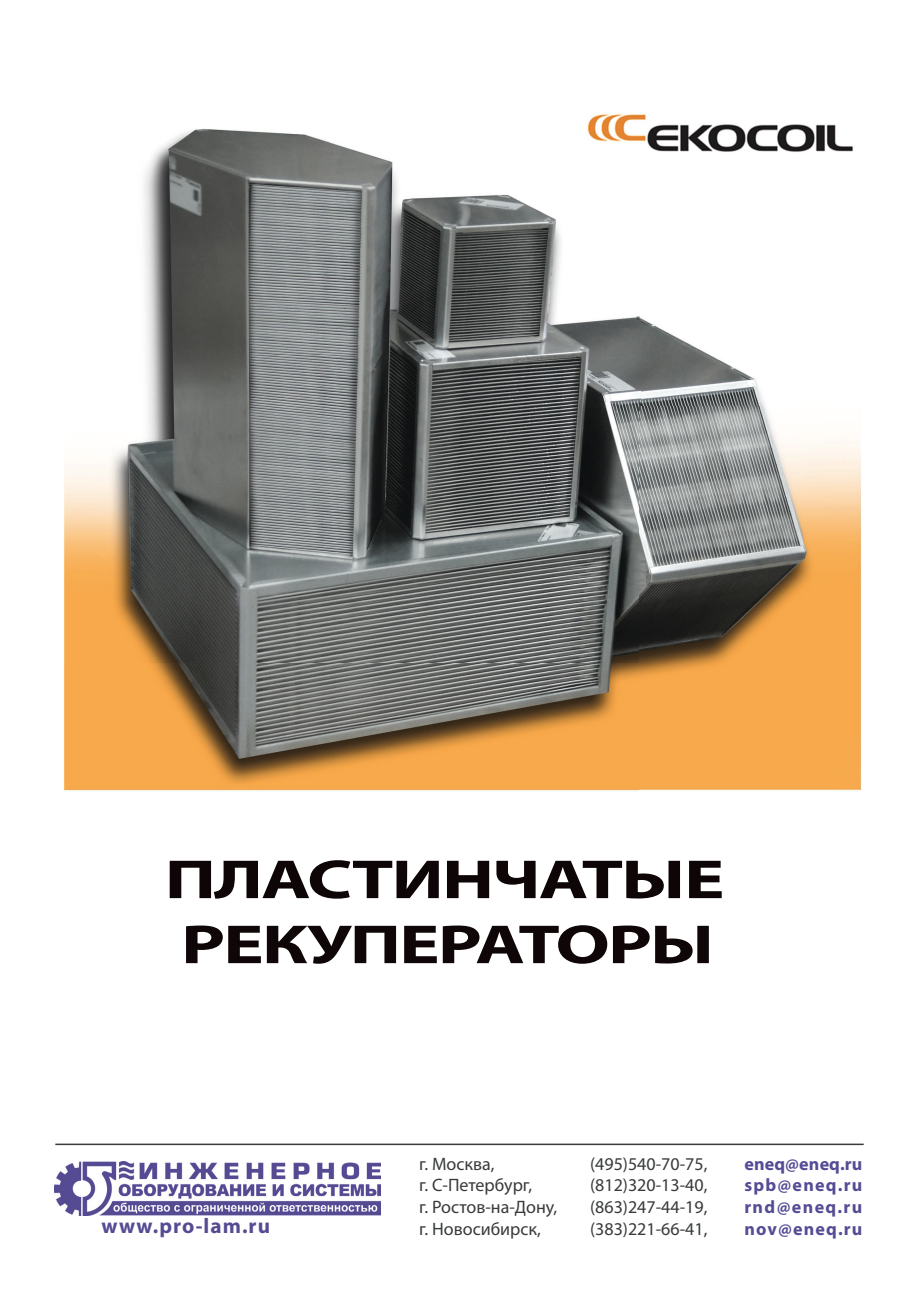
<style>
.page{position:relative;width:919px;height:1289px;background:#fff}
.page>*{position:absolute;margin:0;border:0;box-sizing:border-box;transform-origin:0 0}
.t1{font:700 55.35px "Myriad Pro";letter-spacing:-.025em;color:#0e0507;scale:1.37 1}
.t2{font:700 55.35px "Myriad Pro";letter-spacing:-.025em;color:#0f0608;scale:1.37 1}
.t3{font:700 21.15px "Myriad Pro";letter-spacing:.05em;color:#554b93}
.t4{font:18px/21.6px "Myriad Pro";color:#383a3b}
.t5{font:700 18px/21.6px "Myriad Pro";letter-spacing:.065em;color:#544c94;text-align:justify}
</style>
<div class="page">
<img style="left:64px;top:128px;width:798px;height:663px">
<img style="left:54px;top:1161px;width:326px;height:54px">
<hr style="left:55px;top:1143px;width:808px;height:2px;background:#383a3b">
<img style="left:587px;top:114px;width:268px;height:40px">
<h1 class="t1" style="left:165px;top:843px;width:410px">ПЛАСТИНЧАТЫЕ</h1>
<h1 class="t2" style="left:181px;top:908px;width:391px">РЕКУПЕРАТОРЫ</h1>
<p class="t4" style="left:419px;top:1152px;width:140px">г. Москва,<br>г. С-Петербург,<br>г. Ростов-на-Дону, г. Новосибирск,</p>
<p class="t4" style="left:590px;top:1152px;width:119px;text-align:justify">(495)540-70-75, (812)320-13-40, (863)247-44-19, (383)221-66-41,</p>
<p class="t5" style="left:744px;top:1152px;width:119px">eneq@eneq.ru spb@eneq.ru rnd@eneq.ru</p>
<p class="t3" style="left:101px;top:1211px;width:170px">www.pro-lam.ru</p>
<p class="t5" style="left:744px;top:1217px;width:119px">nov@eneq.ru</p>
</div>
